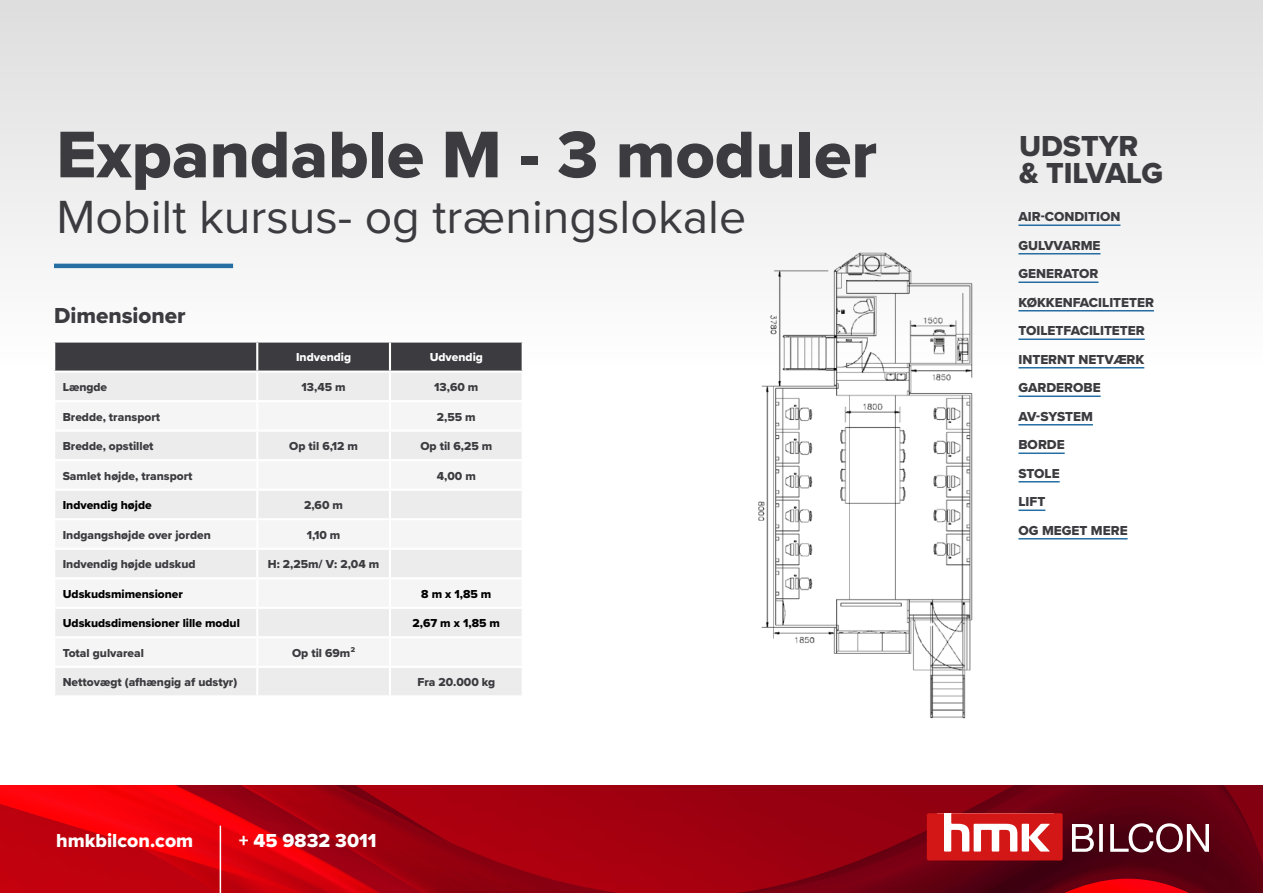
<style>
.page{position:relative;width:1263px;height:893px;background:#fff}
.page>*{position:absolute;margin:0;border:0;box-sizing:border-box;transform-origin:0 0}
.t1{font:68.4px "Proxima Nova Extrabld";color:#3b3b40}
.t2{font:48.3px "Proxima Nova";color:#3b3b40}
.t3{font:30px/27px "Proxima Nova Extrabld";color:#3b3b40}
.t4{font:22.5px "Proxima Nova Extrabld";color:#3b3b40}
.t5{font:19.5px "Proxima Nova Extrabld";color:#fff}
.t6{font:13.5px/28.5px "Proxima Nova Extrabld";color:#3b3b40}
.t7{font:12px "Proxima Nova Extrabld";color:#3b3b40}
.t8{font:12px "Proxima Nova Extrabld";color:#000}
.t9{font:12px "Proxima Nova Extrabld";color:#fff}
</style>
<div class="page">
<div style="left:0;top:0;width:1263px;height:366px;background:linear-gradient(to bottom,#dedede,#fefefe)"></div>
<svg style="left:0;top:785px;width:1263px;height:108px;background:#a6000e"></svg>
<svg style="left:925px;top:813px;width:284px;height:80px;background:#8d2731"></svg>
<hr style="left:220px;top:826px;width:1px;height:67px;background:#fff">
<div style="left:55px;top:343px;width:467px;height:28px;background:#3b3b40"></div>
<div style="left:55px;top:373px;width:467px;height:322px;background:#ececec"></div>
<svg style="left:55px;top:402px;width:467px;height:264px;fill:#f5f5f5"></svg>
<hr style="left:53px;top:340px;width:204px;height:3px;background:#fff">
<hr style="left:53px;top:343px;width:2px;height:28px;background:#fff">
<hr style="left:257px;top:340px;width:133px;height:3px;background:#fff">
<hr style="left:256px;top:343px;width:2px;height:28px;background:#fff">
<hr style="left:390px;top:340px;width:134px;height:3px;background:#fff">
<hr style="left:389px;top:343px;width:2px;height:28px;background:#fff">
<hr style="left:522px;top:343px;width:2px;height:28px;background:#fff">
<hr style="left:256px;top:373px;width:2px;height:27px;background:#fff">
<hr style="left:389px;top:373px;width:2px;height:27px;background:#fff">
<hr style="left:53px;top:400px;width:204px;height:2px;background:#fff">
<hr style="left:257px;top:400px;width:133px;height:2px;background:#fff">
<hr style="left:256px;top:402px;width:2px;height:28px;background:#fff">
<hr style="left:390px;top:400px;width:134px;height:2px;background:#fff">
<hr style="left:389px;top:402px;width:2px;height:28px;background:#fff">
<hr style="left:53px;top:430px;width:204px;height:2px;background:#fff">
<hr style="left:257px;top:430px;width:133px;height:2px;background:#fff">
<hr style="left:256px;top:432px;width:2px;height:27px;background:#fff">
<hr style="left:390px;top:430px;width:134px;height:2px;background:#fff">
<hr style="left:389px;top:432px;width:2px;height:27px;background:#fff">
<hr style="left:53px;top:459px;width:204px;height:2px;background:#fff">
<hr style="left:257px;top:459px;width:133px;height:2px;background:#fff">
<hr style="left:256px;top:461px;width:2px;height:28px;background:#fff">
<hr style="left:390px;top:459px;width:134px;height:2px;background:#fff">
<hr style="left:389px;top:461px;width:2px;height:28px;background:#fff">
<hr style="left:53px;top:489px;width:204px;height:2px;background:#fff">
<hr style="left:257px;top:489px;width:133px;height:2px;background:#fff">
<hr style="left:256px;top:491px;width:2px;height:27px;background:#fff">
<hr style="left:390px;top:489px;width:134px;height:2px;background:#fff">
<hr style="left:389px;top:491px;width:2px;height:27px;background:#fff">
<hr style="left:53px;top:518px;width:204px;height:2px;background:#fff">
<hr style="left:257px;top:518px;width:133px;height:2px;background:#fff">
<hr style="left:256px;top:520px;width:2px;height:28px;background:#fff">
<hr style="left:390px;top:518px;width:134px;height:2px;background:#fff">
<hr style="left:389px;top:520px;width:2px;height:28px;background:#fff">
<hr style="left:53px;top:548px;width:204px;height:2px;background:#fff">
<hr style="left:257px;top:548px;width:133px;height:2px;background:#fff">
<hr style="left:256px;top:550px;width:2px;height:27px;background:#fff">
<hr style="left:390px;top:548px;width:134px;height:2px;background:#fff">
<hr style="left:389px;top:550px;width:2px;height:27px;background:#fff">
<hr style="left:53px;top:577px;width:204px;height:2px;background:#fff">
<hr style="left:257px;top:577px;width:133px;height:2px;background:#fff">
<hr style="left:256px;top:579px;width:2px;height:28px;background:#fff">
<hr style="left:390px;top:577px;width:134px;height:2px;background:#fff">
<hr style="left:389px;top:579px;width:2px;height:28px;background:#fff">
<hr style="left:53px;top:607px;width:204px;height:2px;background:#fff">
<hr style="left:257px;top:607px;width:133px;height:2px;background:#fff">
<hr style="left:256px;top:609px;width:2px;height:27px;background:#fff">
<hr style="left:390px;top:607px;width:134px;height:2px;background:#fff">
<hr style="left:389px;top:609px;width:2px;height:27px;background:#fff">
<hr style="left:53px;top:636px;width:204px;height:2px;background:#fff">
<hr style="left:257px;top:636px;width:133px;height:2px;background:#fff">
<hr style="left:256px;top:638px;width:2px;height:28px;background:#fff">
<hr style="left:390px;top:636px;width:134px;height:2px;background:#fff">
<hr style="left:389px;top:638px;width:2px;height:28px;background:#fff">
<hr style="left:53px;top:666px;width:204px;height:2px;background:#fff">
<hr style="left:257px;top:666px;width:133px;height:2px;background:#fff">
<hr style="left:256px;top:668px;width:2px;height:27px;background:#fff">
<hr style="left:390px;top:666px;width:134px;height:2px;background:#fff">
<hr style="left:389px;top:668px;width:2px;height:27px;background:#fff">
<hr style="left:1018px;top:224px;width:102px;height:2px;background:#256ea3">
<hr style="left:1018px;top:253px;width:82px;height:1px;background:#256ea3">
<hr style="left:1018px;top:281px;width:80px;height:2px;background:#256ea3">
<hr style="left:1018px;top:310px;width:136px;height:1px;background:#256ea3">
<hr style="left:1018px;top:338px;width:127px;height:2px;background:#256ea3">
<hr style="left:1018px;top:367px;width:126px;height:1px;background:#256ea3">
<hr style="left:1018px;top:395px;width:82px;height:2px;background:#256ea3">
<hr style="left:1018px;top:424px;width:75px;height:1px;background:#256ea3">
<hr style="left:1018px;top:452px;width:47px;height:2px;background:#256ea3">
<hr style="left:1018px;top:481px;width:42px;height:1px;background:#256ea3">
<hr style="left:1018px;top:509px;width:27px;height:2px;background:#256ea3">
<hr style="left:1018px;top:538px;width:109px;height:1px;background:#256ea3">
<hr style="left:54px;top:264px;width:179px;height:4px;background:#256ea3">
<img style="left:758px;top:229px;width:228px;height:490px">
<h1 class="t1" style="left:56px;top:103px;width:822px">Expandable M - 3 moduler</h1>
<h2 class="t2" style="left:56px;top:180px;width:691px">Mobilt kursus- og træningslokale</h2>
<h3 class="t4" style="left:54px;top:299px;width:133px">Dimensioner</h3>
<p class="t9" style="left:296px;top:348px;width:57px">Indvendig</p>
<p class="t9" style="left:430px;top:348px;width:55px">Udvendig</p>
<p class="t7" style="left:63px;top:378px;width:46px">Længde</p>
<p class="t7" style="left:302px;top:378px;width:46px">13,45 m</p>
<p class="t7" style="left:434px;top:378px;width:46px">13,60 m</p>
<p class="t7" style="left:63px;top:408px;width:99px">Bredde, transport</p>
<p class="t7" style="left:437px;top:408px;width:40px">2,55 m</p>
<p class="t7" style="left:63px;top:437px;width:92px">Bredde, opstillet</p>
<p class="t7" style="left:289px;top:437px;width:70px">Op til 6,12 m</p>
<p class="t7" style="left:420px;top:437px;width:73px">Op til 6,25 m</p>
<p class="t7" style="left:63px;top:467px;width:131px">Samlet højde, transport</p>
<p class="t7" style="left:437px;top:467px;width:41px">4,00 m</p>
<p class="t8" style="left:63px;top:496px;width:91px">Indvendig højde</p>
<p class="t7" style="left:304px;top:496px;width:40px">2,60 m</p>
<p class="t7" style="left:63px;top:526px;width:150px">Indgangshøjde over jorden</p>
<p class="t7" style="left:307px;top:526px;width:35px">1,10 m</p>
<p class="t7" style="left:63px;top:555px;width:134px">Indvendig højde udskud</p>
<p class="t7" style="left:268px;top:555px;width:113px">H: 2,25m/ V: 2,04 m</p>
<p class="t8" style="left:63px;top:585px;width:122px">Udskudsmimensioner</p>
<p class="t8" style="left:421px;top:585px;width:72px">8 m x 1,85 m</p>
<p class="t8" style="left:63px;top:614px;width:179px">Udskudsdimensioner lille modul</p>
<p class="t8" style="left:413px;top:614px;width:89px">2,67 m x 1,85 m</p>
<p class="t7" style="left:63px;top:644px;width:83px">Total gulvareal</p>
<p class="t7" style="left:292px;top:644px;width:65px">Op til 69m²</p>
<p class="t7" style="left:63px;top:673px;width:176px">Nettovægt (afhængig af udstyr)</p>
<p class="t7" style="left:417px;top:673px;width:79px">Fra 20.000 kg</p>
<h3 class="t5" style="left:56px;top:826px;width:139px">hmkbilcon.com</h3>
<h3 class="t5" style="left:239px;top:826px;width:139px">+ 45 9832 3011</h3>
<h3 class="t3" style="left:1019px;top:132px;width:146px">UDSTYR &amp; TILVALG</h3>
<p class="t6" style="left:1018px;top:202px;width:137px">AIR-CONDITION<br>GULVVARME<br>GENERATOR<br>KØKKENFACILITETER<br>TOILETFACILITETER<br>INTERNT NETVÆRK<br>GARDEROBE<br>AV-SYSTEM<br>BORDE<br>STOLE<br>LIFT<br>OG MEGET MERE</p>
</div>
